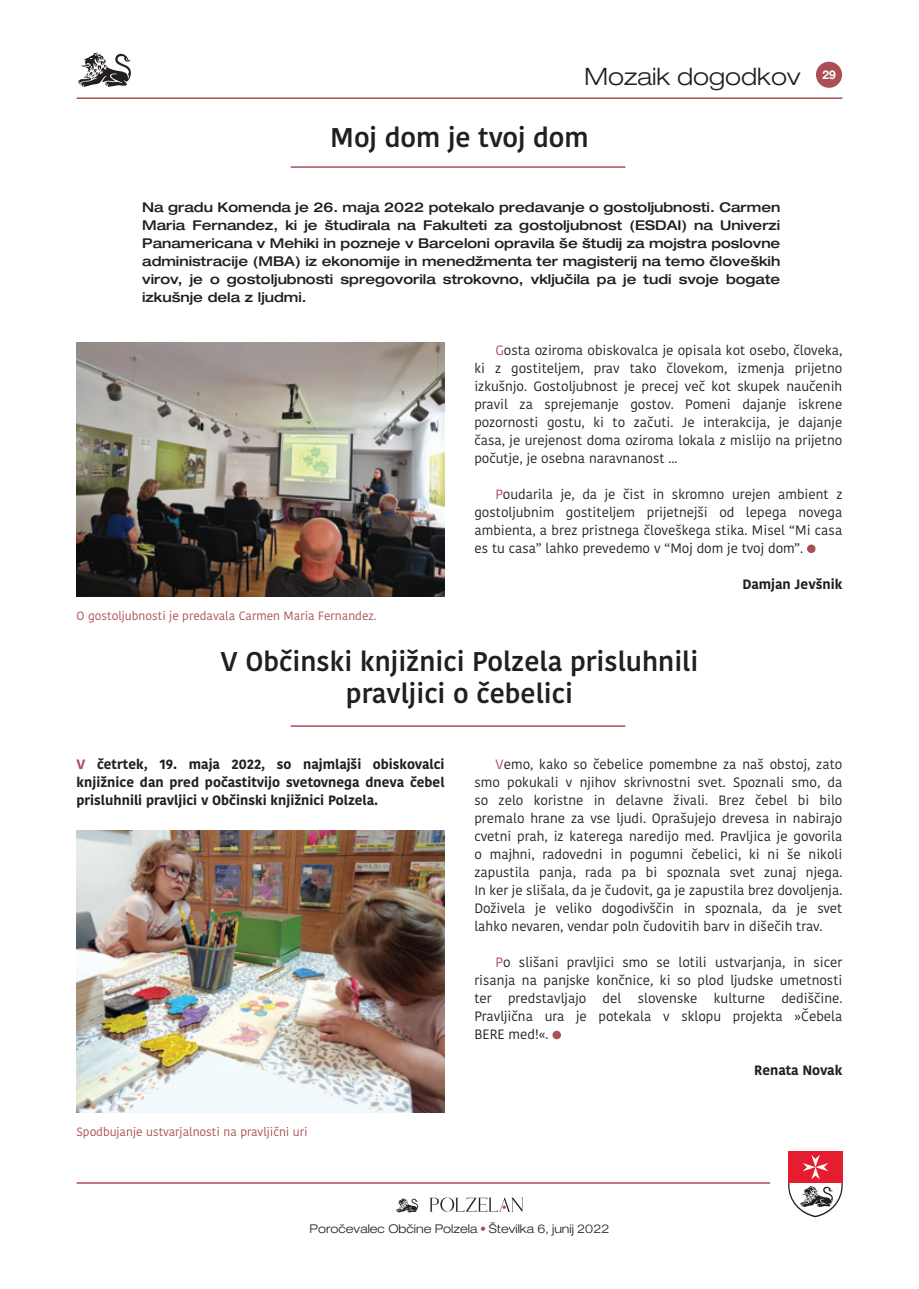
<style>
.page{position:relative;width:919px;height:1289px;background:#fff}
.page>*{position:absolute;margin:0;border:0;box-sizing:border-box;transform-origin:0 0}
.Naslovi{font:600 27px "Kohinoor Bangla";color:#231f20}
.t1{font:300 expanded 24px "Helvetica Neue LT Pro";color:#231f20}
.Body_2-kolonsko_Uvod{font:13.5px/18px "Kohinoor Bangla";color:#231f20;text-align:justify}
.Podnaslov{font:500 expanded 13.5px/18px "Helvetica Neue LT Pro";color:#231f20;text-align:justify}
.Body_2-kolonsko_Uvod-2{font:700 13.5px/18px "Kohinoor Bangla";color:#231f20;text-align:justify}
.Body_2-kolonsko_Uvod-3{font:12px "Kohinoor Bangla";color:#ab4f56}
.t2{font:300 expanded 12px "Helvetica Neue LT Pro";color:#231f20}
.s1{color:#ab4f56}
.s2{font-weight:100;color:#ab4f56}
</style>
<div class="page">
<svg style="left:788px;top:1151px;width:54px;height:66px"></svg>
<svg style="left:396px;top:1198px;width:22px;height:14px"></svg>
<svg style="left:430px;top:1197px;width:93px;height:14px"></svg>
<hr style="left:77px;top:1182px;width:693px;height:1px;background:#ab4f56">
<div style="left:815px;top:62px;width:27px;height:26px;background:#ab4f56;border-radius:50%"></div>
<svg style="left:78px;top:53px;width:53px;height:34px"></svg>
<hr style="left:77px;top:97px;width:765px;height:2px;background:#ab4f56">
<hr style="left:291px;top:166px;width:334px;height:2px;background:#ab4f56">
<hr style="left:291px;top:725px;width:334px;height:1px;background:#ab4f56">
<img style="left:77px;top:342px;width:367px;height:254px">
<img style="left:77px;top:830px;width:367px;height:282px">
<div style="left:807px;top:544px;width:8px;height:9px;background:#ab4f56;border-radius:50%"></div>
<div style="left:552px;top:1030px;width:9px;height:9px;background:#ab4f56;border-radius:50%"></div>
<p class="t1" style="left:584px;top:63px;width:253px">Mozaik dogodkov <sup>29</sup></p>
<p class="Naslovi" style="left:330px;top:115px;width:260px">Moj dom je tvoj dom</p>
<p class="Podnaslov" style="left:142px;top:197px;width:639px">Na gradu Komenda je 26. maja 2022 potekalo predavanje o gostoljubnosti. Carmen Maria Fernandez, ki je študirala na Fakulteti za gostoljubnost (ESDAI) na Univerzi Panamericana v Mehiki in pozneje v Barceloni opravila še študij za mojstra poslovne administracije (MBA) iz ekonomije in menedžmenta ter magisterij na temo človeških virov, je o gostoljubnosti spregovorila strokovno, vključila pa je tudi svoje bogate izkušnje dela z ljudmi.</p>
<p class="Body_2-kolonsko_Uvod-3" style="left:77px;top:606px;width:301px">O gostoljubnosti je predavala Carmen Maria Fernandez.</p>
<p class="Body_2-kolonsko_Uvod" style="left:474px;top:341px;width:369px;text-indent:21px"><span class="s1">G</span>osta oziroma obiskovalca je opisala kot osebo, človeka, ki z gostiteljem, prav tako človekom, izmenja prijetno izkušnjo. Gostoljubnost je precej več kot skupek naučenih pravil za sprejemanje gostov. Pomeni dajanje iskrene pozornosti gostu, ki to začuti. Je interakcija, je dajanje časa, je urejenost doma oziroma lokala z mislijo na prijetno počutje, je osebna naravnanost ...</p>
<p class="Body_2-kolonsko_Uvod" style="left:474px;top:485px;width:369px;text-indent:21px"><span class="s1">P</span>oudarila je, da je čist in skromno urejen ambient z gostoljubnim gostiteljem prijetnejši od lepega novega ambienta, a brez pristnega človeškega stika. Misel “Mi casa es tu casa” lahko prevedemo v “Moj dom je tvoj dom”.</p>
<p class="Body_2-kolonsko_Uvod-2" style="left:742px;top:574px;width:102px">Damjan Jevšnik</p>
<p class="Naslovi" style="left:220px;top:638px;width:479px">V Občinski knjižnici Polzela prisluhnili</p>
<p class="Naslovi" style="left:346px;top:671px;width:228px">pravljici o čebelici</p>
<p class="Body_2-kolonsko_Uvod-2" style="left:77px;top:754px;width:369px"><span class="s1">V</span> četrtek, 19. maja 2022, so najmlajši obiskovalci knjižnice dan pred počastitvijo svetovnega dneva čebel prisluhnili pravljici v Občinski knjižnici Polzela.</p>
<p class="Body_2-kolonsko_Uvod" style="left:474px;top:755px;width:369px;text-indent:21px"><span class="s1">V</span>emo, kako so čebelice pomembne za naš obstoj, zato smo pokukali v njihov skrivnostni svet. Spoznali smo, da so zelo koristne in delavne živali. Brez čebel bi bilo premalo hrane za vse ljudi. Oprašujejo drevesa in nabirajo cvetni prah, iz katerega naredijo med. Pravljica je govorila o majhni, radovedni in pogumni čebelici, ki ni še nikoli zapustila panja, rada pa bi spoznala svet zunaj njega.<br>In ker je slišala, da je čudovit, ga je zapustila brez dovoljenja.<br>Doživela je veliko dogodivščin in spoznala, da je svet lahko nevaren, vendar poln čudovitih barv in dišečih trav.</p>
<p class="Body_2-kolonsko_Uvod" style="left:474px;top:953px;width:369px;text-indent:21px"><span class="s1">P</span>o slišani pravljici smo se lotili ustvarjanja, in sicer risanja na panjske končnice, ki so plod ljudske umetnosti ter predstavljajo del slovenske kulturne dediščine.<br>Pravljična ura je potekala v sklopu projekta »Čebela BERE med!«.</p>
<p class="Body_2-kolonsko_Uvod-2" style="left:754px;top:1060px;width:90px">Renata Novak</p>
<p class="Body_2-kolonsko_Uvod-3" style="left:77px;top:1122px;width:232px">Spodbujanje ustvarjalnosti na pravljični uri</p>
<p class="t2" style="left:309px;top:1221px;width:301px">Poročevalec Občine Polzela <span class="s2">•</span> Številka 6, junij 2022</p>
</div>
